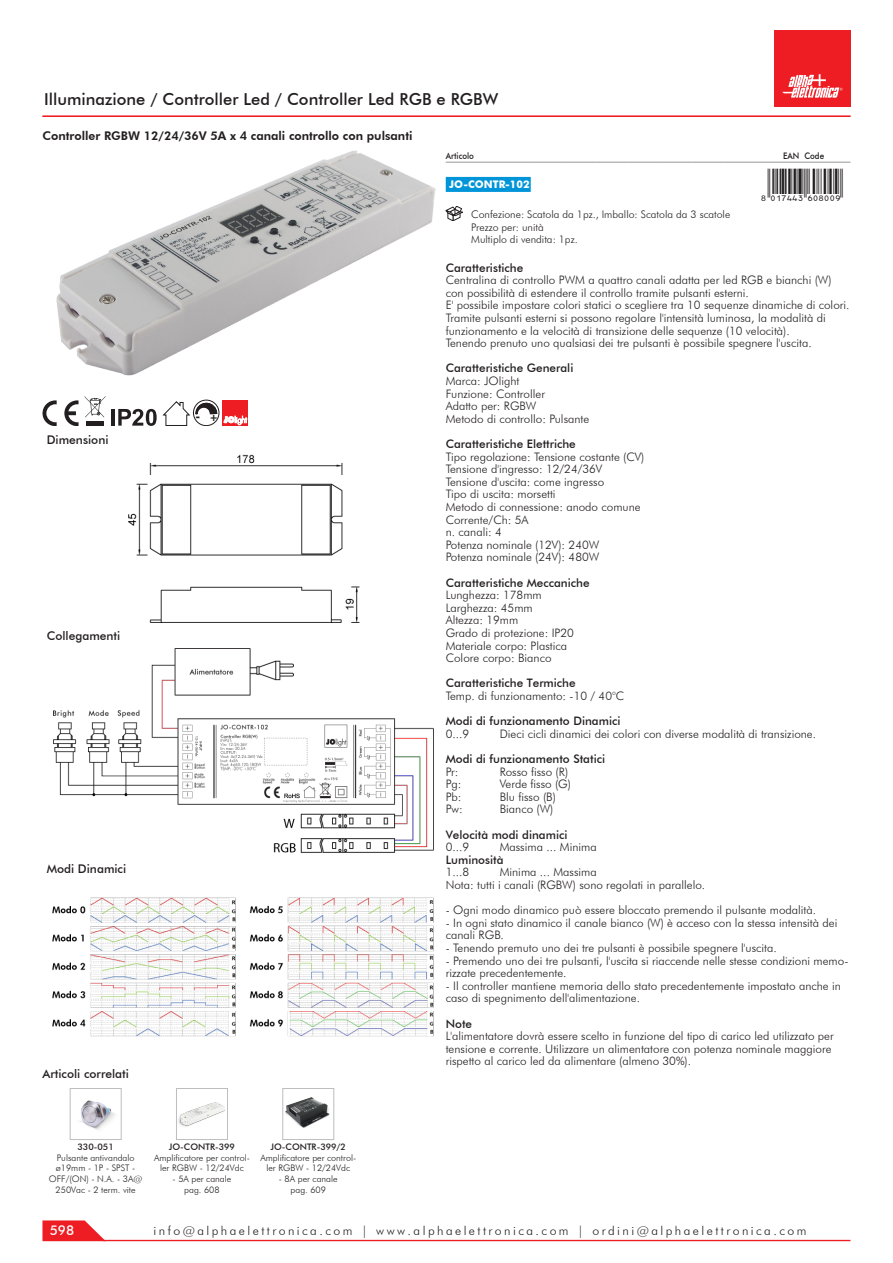
<style>
.page{position:relative;width:893px;height:1263px;background:#fff}
.page>*{position:absolute;margin:0;border:0;box-sizing:border-box;transform-origin:0 0}
.t1{font:500 16.5px "Futura BT";color:#231f20}
.t2{font:500 13.5px "Futura BT";color:#fff}
.t3{font:300 12.3px "Futura BT";letter-spacing:.2em;color:#231f20}
.t4{font:800 12px "Futura BT";color:#231f20}
.t5{font:500 12px "Futura BT";color:#231f20}
.Descrizione{font:300 11.7px/12.6px "Futura BT";color:#231f20}
.Descrizione-2{font:500 11.7px/12.6px "Futura BT";color:#231f20}
.t6{font:300 10.5px/12.6px "Futura BT";color:#231f20}
.Articolo{font:700 10.5px "Futura BT";color:#fff}
.simbolo_caratteristi{font:700 10.35px "Futura BT";color:#231f20}
.t7{font:300 9px/10.8px "Futura BT";color:#231f20;text-align:center}
.t8{font:500 9px "Futura BT";color:#231f20}
.t9{font:500 9px "Futura BT";color:#231f20;scale:.9 1}
.s1{font-weight:500}
.s2{font-weight:300}
</style>
<div class="page">
<svg style="left:42px;top:1220px;width:808px;height:21px"></svg>
<div style="left:774px;top:30px;width:76px;height:76px;background:#ee1d23"></div>
<svg style="left:782px;top:74px;width:60px;height:24px"></svg>
<hr style="left:43px;top:115px;width:807px;height:2px;background:#ee1d23">
<img style="left:56px;top:150px;width:379px;height:225px">
<svg style="left:43px;top:400px;width:14px;height:26px"></svg>
<svg style="left:64px;top:400px;width:15px;height:26px"></svg>
<svg style="left:85px;top:396px;width:21px;height:21px"></svg>
<hr style="left:86px;top:422px;width:18px;height:4px;background:#231f20">
<hr style="left:112px;top:409px;width:3px;height:17px;background:#231f20">
<svg style="left:118px;top:409px;width:39px;height:17px"></svg>
<div style="left:193px;top:400px;width:26px;height:26px;border:1px solid #231f20;border-radius:50%"></div>
<div style="left:222px;top:400px;width:26px;height:26px;background:#ee1d23"></div>
<svg style="left:163px;top:401px;width:84px;height:25px"></svg>
<img style="left:128px;top:454px;width:232px;height:168px">
<img style="left:53px;top:648px;width:381px;height:205px">
<img style="left:52px;top:897px;width:382px;height:139px">
<hr style="left:446px;top:162px;width:85px;height:1px;background:#939598">
<hr style="left:531px;top:162px;width:32px;height:1px;background:#939598">
<hr style="left:563px;top:162px;width:32px;height:1px;background:#939598">
<hr style="left:595px;top:162px;width:33px;height:1px;background:#939598">
<hr style="left:628px;top:162px;width:32px;height:1px;background:#939598">
<hr style="left:660px;top:162px;width:32px;height:1px;background:#939598">
<hr style="left:692px;top:162px;width:33px;height:1px;background:#939598">
<hr style="left:725px;top:162px;width:32px;height:1px;background:#939598">
<hr style="left:757px;top:162px;width:93px;height:1px;background:#939598">
<div style="left:446px;top:177px;width:85px;height:15px;background:#0095d9"></div>
<svg style="left:446px;top:206px;width:17px;height:15px"></svg>
<img style="left:80px;top:1100px;width:35px;height:30px">
<div style="left:70px;top:1088px;width:51px;height:52px;border:1px solid #bcbdc0"></div>
<img style="left:178px;top:1102px;width:47px;height:25px">
<div style="left:176px;top:1088px;width:52px;height:52px;border:1px solid #bcbdc0"></div>
<img style="left:285px;top:1097px;width:45px;height:31px">
<div style="left:283px;top:1088px;width:51px;height:52px;border:1px solid #bcbdc0"></div>
<h1 class="t1" style="left:44px;top:89px;width:456px">Illuminazione / Controller Led / Controller Led RGB e RGBW</h1>
<p class="t4" style="left:43px;top:128px;width:371px">Controller RGBW 12/24/36V 5A x 4 canali controllo con pulsanti</p>
<p class="t5" style="left:47px;top:432px;width:63px">Dimensioni</p>
<p class="t5" style="left:47px;top:628px;width:75px">Collegamenti</p>
<p class="simbolo_caratteristi" style="left:196px;top:411px;width:24px">- +</p>
<p class="t5" style="left:47px;top:862px;width:81px">Modi Dinamici</p>
<p class="t5" style="left:43px;top:1066px;width:88px">Articoli correlati</p>
<p class="t8" style="left:78px;top:1141px;width:38px">330-051</p>
<p class="t7" style="left:49px;top:1152px;width:95px">Pulsante antivandalo ø19mm - 1P - SPST -<br>OFF/(ON) - N.A. - 3A@<br>250Vac - 2 term. vite</p>
<p class="t8" style="left:169px;top:1141px;width:68px">JO-CONTR-399</p>
<p class="t7" style="left:154px;top:1152px;width:97px">Amplificatore per control&shy;ler RGBW - 12/24Vdc</p>
<p class="t7" style="left:173px;top:1173px;width:60px">- 5A per canale pag. 608</p>
<p class="t8" style="left:271px;top:1141px;width:77px">JO-CONTR-399/2</p>
<p class="t7" style="left:260px;top:1152px;width:97px">Amplificatore per control&shy;ler RGBW - 12/24Vdc</p>
<p class="t7" style="left:279px;top:1173px;width:60px">- 8A per canale pag. 609</p>
<p class="t9" style="left:446px;top:151px;width:33px">Articolo</p>
<p class="t9" style="left:783px;top:151px;width:47px">EAN Code</p>
<p class="Articolo" style="left:449px;top:178px;width:82px">JO-CONTR-102</p>
<p class="t6" style="left:471px;top:208px;width:260px">Confezione: Scatola da 1pz., Imballo: Scatola da 3 scatole<br>Prezzo per: unità<br>Multiplo di vendita: 1pz.</p>
<p class="Descrizione" style="left:446px;top:261px;width:405px"><span class="s1">Caratteristiche<br></span>Centralina di controllo PWM a quattro canali adatta per led RGB e bianchi (W) con possibilità di estendere il controllo tramite pulsanti esterni.<br>E' possibile impostare colori statici o scegliere tra 10 sequenze dinamiche di colori.<br>Tramite pulsanti esterni si possono regolare l'intensità luminosa, la modalità di funzionamento e la velocità di transizione delle sequenze (10 velocità).<br>Tenendo prenuto uno qualsiasi dei tre pulsanti è possibile spegnere l'uscita.</p>
<p class="Descrizione" style="left:446px;top:362px;width:145px"><span class="s1">Caratteristiche Generali<br></span>Marca: JOlight<br>Funzione: Controller<br>Adatto per: RGBW<br>Metodo di controllo: Pulsante</p>
<p class="Descrizione" style="left:446px;top:437px;width:200px"><span class="s1">Caratteristiche Elettriche<br></span>Tipo regolazione: Tensione costante (CV)<br>Tensione d'ingresso: 12/24/36V<br>Tensione d'uscita: come ingresso<br>Tipo di uscita: morsetti<br>Metodo di connessione: anodo comune<br>Corrente/Ch: 5A<br>n. canali: 4<br>Potenza nominale (12V): 240W<br>Potenza nominale (24V): 480W</p>
<p class="Descrizione" style="left:446px;top:576px;width:145px"><span class="s1">Caratteristiche Meccaniche<br></span>Lunghezza: 178mm<br>Larghezza: 45mm<br>Altezza: 19mm<br>Grado di protezione: IP20<br>Materiale corpo: Plastica<br>Colore corpo: Bianco</p>
<p class="Descrizione" style="left:446px;top:677px;width:180px"><span class="s1">Caratteristiche Termiche<br></span>Temp. di funzionamento: -10 / 40°C</p>
<p class="Descrizione-2" style="left:446px;top:715px;width:176px">Modi di funzionamento Dinamici<br><span class="s2">0...9</span></p>
<p class="Descrizione" style="left:446px;top:721px;width:372px;line-height:25.2px;text-indent:54px">Dieci cicli dinamici dei colori con diverse modalità di transizione.<br><span class="s1">Modi di funzionamento Statici</span></p>
<p class="Descrizione" style="left:446px;top:765px;width:14px">Pr:</p>
<p class="Descrizione" style="left:500px;top:765px;width:70px">Rosso fisso (R)</p>
<p class="Descrizione" style="left:446px;top:778px;width:17px">Pg:</p>
<p class="Descrizione" style="left:500px;top:778px;width:73px">Verde fisso (G)</p>
<p class="Descrizione" style="left:446px;top:790px;width:17px">Pb:</p>
<p class="Descrizione" style="left:500px;top:790px;width:58px">Blu fisso (B)</p>
<p class="Descrizione" style="left:446px;top:803px;width:19px">Pw:</p>
<p class="Descrizione-2" style="left:446px;top:796px;width:123px;line-height:25.2px;text-indent:54px"><span class="s2">Bianco (W)<br></span>Velocità modi dinamici</p>
<p class="Descrizione" style="left:446px;top:841px;width:25px">0...9</p>
<p class="Descrizione" style="left:446px;top:841px;width:152px;text-indent:54px">Massima ... Minima<br><span class="s1">Luminosità<br></span>1...8</p>
<p class="Descrizione" style="left:446px;top:866px;width:261px;text-indent:54px">Minima ... Massima<br>Nota: tutti i canali (RGBW) sono regolati in parallelo.</p>
<p class="Descrizione" style="left:446px;top:904px;width:372px">- Ogni modo dinamico può essere bloccato premendo il pulsante modalità.</p>
<p class="Descrizione" style="left:446px;top:916px;width:393px">- In ogni stato dinamico il canale bianco (W) è acceso con la stessa intensità dei canali RGB.</p>
<p class="Descrizione" style="left:446px;top:941px;width:332px">- Tenendo premuto uno dei tre pulsanti è possibile spegnere l'uscita.</p>
<p class="Descrizione" style="left:446px;top:954px;width:404px">- Premendo uno dei tre pulsanti, l'uscita si riaccende nelle stesse condizioni memo&shy;rizzate precedentemente.</p>
<p class="Descrizione" style="left:446px;top:979px;width:397px">- Il controller mantiene memoria dello stato precedentemente impostato anche in caso di spegnimento dell'alimentazione.</p>
<p class="Descrizione" style="left:446px;top:1017px;width:389px"><span class="s1">Note<br></span>L'alimentatore dovrà essere scelto in funzione del tipo di carico led utilizzato per tensione e corrente. Utilizzare un alimentatore con potenza nominale maggiore rispetto al carico led da alimentare (almeno 30%).</p>
<p class="t2" style="left:50px;top:1222px;width:26px">598</p>
<p class="t3" style="left:154px;top:1223px;width:654px">info@alphaelettronica.com | www.alphaelettronica.com | ordini@alphaelettronica.com</p>
</div>
